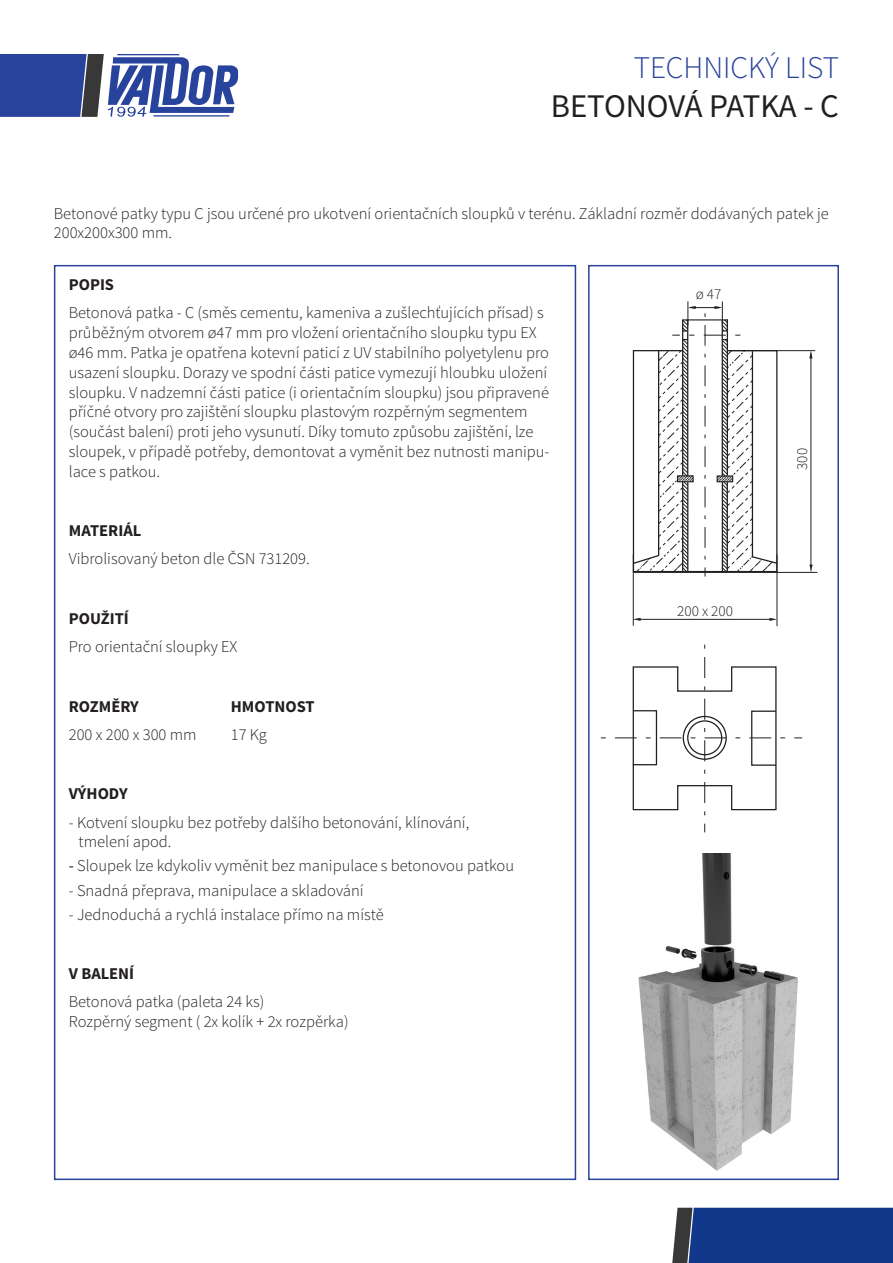
<style>
.page{position:relative;width:893px;height:1263px;background:#fff}
.page>*{position:absolute;margin:0;border:0;box-sizing:border-box;transform-origin:0 0}
.t1{font:33px "Source Sans Pro";letter-spacing:-.01em;color:#231f20}
.t2{font:300 31.5px "Source Sans Pro";color:#28439b}
.t3{font:300 16.5px/19.8px "Source Sans Pro";color:#231f20}
.t4{font:700 16.5px "Source Sans Pro";color:#231f20}
.t5{font:300 15.15px "Source Sans Pro";color:#231f20}
.s1{font-weight:400}
</style>
<div class="page">
<svg style="left:0;top:54px;width:239px;height:63px"></svg>
<div style="left:588px;top:265px;width:251px;height:915px;border:2px solid #28439b"></div>
<svg style="left:672px;top:1208px;width:221px;height:55px;background:#193b88"></svg>
<hr style="left:730px;top:350px;width:85px;height:1px;background:#231f20">
<hr style="left:633px;top:554px;width:1px;height:72px;background:#231f20">
<hr style="left:777px;top:555px;width:1px;height:71px;background:#231f20">
<hr style="left:639px;top:619px;width:131px;height:1px;background:#231f20">
<svg style="left:633px;top:618px;width:8px;height:3px"></svg>
<svg style="left:769px;top:618px;width:8px;height:3px"></svg>
<hr style="left:633px;top:572px;width:184px;height:1px;background:#231f20">
<hr style="left:811px;top:354px;width:1px;height:213px;background:#231f20">
<svg style="left:809px;top:351px;width:3px;height:7px"></svg>
<svg style="left:809px;top:565px;width:3px;height:7px"></svg>
<svg style="left:632px;top:301px;width:147px;height:275px"></svg>
<svg style="left:601px;top:645px;width:201px;height:187px"></svg>
<img style="left:638px;top:853px;width:160px;height:318px">
<p class="t2" style="left:634px;top:48px;width:207px">TECHNICKÝ LIST</p>
<p class="t1" style="left:551px;top:85px;width:290px">BETONOVÁ PATKA - C</p>
<p class="t3" style="left:54px;top:203px;width:776px">Betonové patky typu C jsou určené pro ukotvení orientačních sloupků v terénu. Základní rozměr dodávaných patek je<br>200x200x300 mm.</p>
<p class="t4" style="left:69px;top:274px;width:47px">POPIS</p>
<p class="t3" style="left:69px;top:303px;width:482px">Betonová patka - C (směs cementu, kameniva a zušlechťujících přísad) s průběžným otvorem ø47 mm pro vložení orientačního sloupku typu EX ø46 mm. Patka je opatřena kotevní paticí z UV stabilního polyetylenu pro usazení sloupku. Dorazy ve spodní části patice vymezují hloubku uložení sloupku. V nadzemní části patice (i orientačním sloupku) jsou připravené příčné otvory pro zajištění sloupku plastovým rozpěrným segmentem (součást balení) proti jeho vysunutí. Díky tomuto způsobu zajištění, lze sloupek, v případě potřeby, demontovat a vyměnit bez nutnosti manipu&shy;lace s patkou.</p>
<p class="t4" style="left:69px;top:520px;width:74px">MATERIÁL</p>
<p class="t3" style="left:69px;top:549px;width:242px">Vibrolisovaný beton dle ČSN 731209.</p>
<p class="t4" style="left:69px;top:608px;width:62px">POUŽITÍ</p>
<p class="t3" style="left:69px;top:637px;width:170px">Pro orientační sloupky EX</p>
<p class="t4" style="left:69px;top:695px;width:72px">ROZMĚRY</p>
<p class="t4" style="left:231px;top:695px;width:85px">HMOTNOST</p>
<p class="t3" style="left:69px;top:725px;width:129px">200 x 200 x 300 mm</p>
<p class="t3" style="left:231px;top:725px;width:38px">17 Kg</p>
<p class="t4" style="left:69px;top:783px;width:60px">VÝHODY</p>
<p class="t3" style="left:69px;top:812px;width:402px">- Kotvení sloupku bez potřeby dalšího betonování, klínování,</p>
<p class="t3" style="left:79px;top:832px;width:94px">tmelení apod.</p>
<p class="t3" style="left:69px;top:856px;width:447px"><span class="s1">-</span> Sloupek lze kdykoliv vyměnit bez manipulace s betonovou patkou</p>
<p class="t3" style="left:69px;top:880px;width:296px">- Snadná přeprava, manipulace a skladování</p>
<p class="t3" style="left:69px;top:904px;width:316px">- Jednoduchá a rychlá instalace přímo na místě</p>
<p class="t4" style="left:69px;top:963px;width:67px">V BALENÍ</p>
<p class="t3" style="left:69px;top:992px;width:197px">Betonová patka (paleta 24 ks)</p>
<p class="t3" style="left:69px;top:1012px;width:281px">Rozpěrný segment ( 2x kolík + 2x rozpěrka)</p>
<p class="t5" style="left:696px;top:285px;width:27px">ø 47</p>
<p class="t5" style="left:677px;top:601px;width:57px">200 x 200</p>
<p class="t5" style="left:793px;top:470px;width:23px;rotate:-90deg">300</p>
</div>
